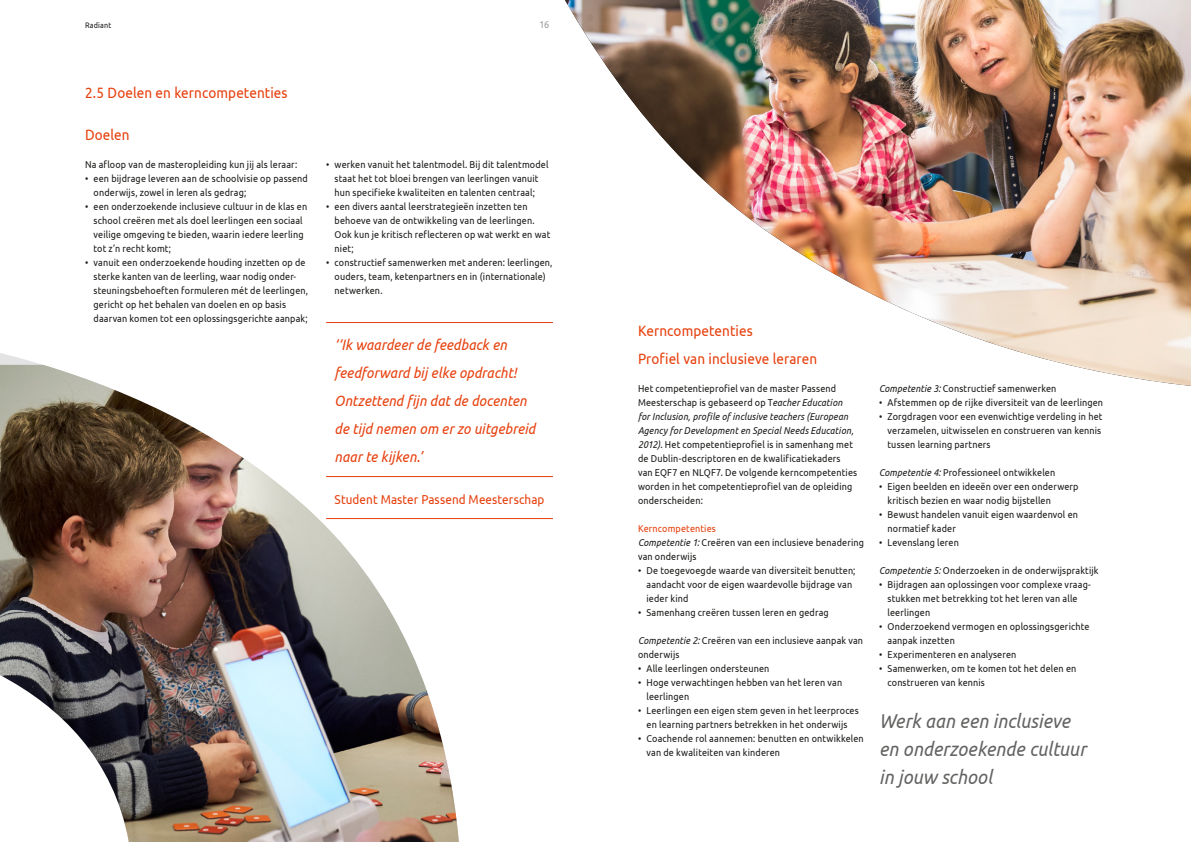
<style>
.page{position:relative;width:1191px;height:842px;background:#fff}
.page>*{position:absolute;margin:0;border:0;box-sizing:border-box;transform-origin:0 0}
.streamer_20-28_itali{font:italic 20px "Ubuntu";letter-spacing:.005em;color:#636362;scale:.9 1}
.streamer_20-28_itali-2{font:italic 15px/28px "Ubuntu";letter-spacing:.005em;color:#e73f0c;scale:.9 1}
.streamer_20-28_itali-3{font:15px "Ubuntu";letter-spacing:.005em;color:#e73f0c;scale:.9 1}
.tekst_regular_10-14{font:15px "Ubuntu";letter-spacing:.005em;color:#e73f0c;scale:.9 1}
.onderkop_regular_15{font:15px "Ubuntu";letter-spacing:.005em;color:#e73f0c;scale:.9 1}
.streamer_20-28_itali-4{font:13px "Ubuntu";letter-spacing:.01em;color:#e73f0c;scale:.9 1}
.tekst_inspring_3{font:10px/14px "Ubuntu";letter-spacing:.015em;color:#1a1a18;scale:.9 1}
.tekst_regular_10-14-2{font:10px/14px "Ubuntu";letter-spacing:.015em;color:#1a1a18;scale:.9 1}
.tekst_inspring_3-2{font:10px "Ubuntu";letter-spacing:.015em;color:#e73f0c;scale:.9 1}
.tekst_inspring_3-3{font:10px "Ubuntu";color:#9c9d9d;scale:.9 1}
.tekst_inspring_3-4{font:8px "Ubuntu";letter-spacing:.025em;color:#1a1a18;scale:.9 1}
.s1{font-style:italic}
</style>
<div class="page">
<img style="left:565px;top:0;width:626px;height:386px">
<img style="left:0;top:365px;width:459px;height:477px">
<hr style="left:326px;top:322px;width:227px;height:1px;background:#e73f0c">
<hr style="left:326px;top:476px;width:227px;height:1px;background:#e73f0c">
<hr style="left:326px;top:518px;width:227px;height:1px;background:#e73f0c">
<p class="tekst_inspring_3-4" style="left:85px;top:20px;width:31px">Radiant</p>
<p class="tekst_inspring_3-3" style="left:539px;top:18px;width:12px">16</p>
<p class="tekst_regular_10-14" style="left:85px;top:84px;width:226px">2.5 Doelen en kerncompetenties</p>
<p class="onderkop_regular_15" style="left:85px;top:126px;width:51px">Doelen</p>
<p class="tekst_regular_10-14-2" style="left:85px;top:157px;width:237px">Na afloop van de masteropleiding kun jij als leraar:</p>
<p class="tekst_inspring_3" style="left:94px;top:171px;width:240px;text-indent:-9px">• een bijdrage leveren aan de schoolvisie op passend onderwijs, zowel in leren als gedrag;</p>
<p class="tekst_inspring_3" style="left:94px;top:199px;width:239px;text-indent:-9px">• een onderzoekende inclusieve cultuur in de klas en school creëren met als doel leerlingen een sociaal veilige omgeving te bieden, waarin iedere leerling tot z’n recht komt;</p>
<p class="tekst_inspring_3" style="left:94px;top:255px;width:240px;text-indent:-9px">• vanuit een onderzoekende houding inzetten op de sterke kanten van de leerling, waar nodig onder&shy;steuningsbehoeften formuleren mét de leerlingen, gericht op het behalen van doelen en op basis daarvan komen tot een oplossingsgerichte aanpak;</p>
<p class="tekst_inspring_3" style="left:326px;top:157px;width:249px;text-align:center">• werken vanuit het talentmodel. Bij dit talentmodel staat het tot bloei brengen van leerlingen vanuit<br>hun specifieke kwaliteiten en talenten centraal;</p>
<p class="tekst_inspring_3" style="left:334px;top:199px;width:241px;text-indent:-9px">• een divers aantal leerstrategieën inzetten ten behoeve van de ontwikkeling van de leerlingen.<br>Ook kun je kritisch reflecteren op wat werkt en wat niet;</p>
<p class="tekst_inspring_3" style="left:334px;top:255px;width:244px;text-indent:-9px">• constructief samenwerken met anderen: leerlingen, ouders, team, ketenpartners en in (internationale) netwerken.</p>
<p class="streamer_20-28_itali-2" style="left:334px;top:330px;width:224px">‘‘Ik waardeer de feedback en feedforward bij elke opdracht!<br>Ontzettend fijn dat de docenten de tijd nemen om er zo uitgebreid naar te kijken.’</p>
<p class="streamer_20-28_itali-4" style="left:334px;top:491px;width:235px">Student Master Passend Meesterschap</p>
<p class="streamer_20-28_itali-3" style="left:638px;top:322px;width:129px">Kerncompetenties</p>
<p class="streamer_20-28_itali-3" style="left:638px;top:350px;width:200px">Profiel van inclusieve leraren</p>
<p class="tekst_regular_10-14-2" style="left:638px;top:381px;width:245px">Het competentieprofiel van de master Passend Meesterschap is gebaseerd op T<span class="s1">eacher Education<br>for Inclusion, profile of inclusive teachers (European Agency for Development en Special Needs Education, 2012)</span>. Het competentieprofiel is in samenhang met de Dublin-descriptoren en de kwalificatiekaders van EQF7 en NLQF7. De volgende kerncompetenties worden in het competentieprofiel van de opleiding onderscheiden:</p>
<p class="tekst_inspring_3-2" style="left:638px;top:522px;width:88px">Kerncompetenties</p>
<p class="tekst_regular_10-14-2" style="left:638px;top:535px;width:252px"><span class="s1">Competentie 1:</span> Creëren van een inclusieve benadering van onderwijs</p>
<p class="tekst_inspring_3" style="left:646px;top:563px;width:234px;text-indent:-9px">• De toegevoegde waarde van diversiteit benutten; aandacht voor de eigen waardevolle bijdrage van ieder kind</p>
<p class="tekst_inspring_3" style="left:638px;top:605px;width:213px">• Samenhang creëren tussen leren en gedrag</p>
<p class="tekst_regular_10-14-2" style="left:638px;top:633px;width:252px"><span class="s1">Competentie 2:</span> Creëren van een inclusieve aanpak van onderwijs</p>
<p class="tekst_inspring_3" style="left:638px;top:661px;width:147px">• Alle leerlingen ondersteunen</p>
<p class="tekst_inspring_3" style="left:646px;top:675px;width:219px;text-indent:-9px">• Hoge verwachtingen hebben van het leren van leerlingen</p>
<p class="tekst_inspring_3" style="left:638px;top:703px;width:247px;text-align:center">• Leerlingen een eigen stem geven in het leerproces en learning partners betrekken in het onderwijs</p>
<p class="tekst_inspring_3" style="left:646px;top:731px;width:243px;text-indent:-9px">• Coachende rol aannemen: benutten en ontwikkelen van de kwaliteiten van kinderen</p>
<p class="tekst_regular_10-14-2" style="left:879px;top:381px;width:199px"><span class="s1">Competentie 3:</span> Constructief samenwerken</p>
<p class="tekst_inspring_3" style="left:879px;top:395px;width:250px">• Afstemmen op de rijke diversiteit van de leerlingen</p>
<p class="tekst_inspring_3" style="left:887px;top:409px;width:240px;text-indent:-9px">• Zorgdragen voor een evenwichtige verdeling in het verzamelen, uitwisselen en construeren van kennis tussen learning partners</p>
<p class="tekst_regular_10-14-2" style="left:879px;top:465px;width:197px"><span class="s1">Competentie 4:</span> Professioneel ontwikkelen</p>
<p class="tekst_inspring_3" style="left:879px;top:479px;width:223px">• Eigen beelden en ideeën over een onderwerp</p>
<p class="tekst_inspring_3" style="left:887px;top:493px;width:183px">kritisch bezien en waar nodig bijstellen</p>
<p class="tekst_inspring_3" style="left:879px;top:507px;width:222px">• Bewust handelen vanuit eigen waardenvol en</p>
<p class="tekst_inspring_3" style="left:887px;top:521px;width:77px">normatief kader</p>
<p class="tekst_inspring_3" style="left:879px;top:535px;width:90px">• Levenslang leren</p>
<p class="tekst_regular_10-14-2" style="left:879px;top:563px;width:245px"><span class="s1">Competentie 5:</span> Onderzoeken in de onderwijspraktijk</p>
<p class="tekst_inspring_3" style="left:887px;top:577px;width:227px;text-indent:-9px">• Bijdragen aan oplossingen voor complexe vraag&shy;stukken met betrekking tot het leren van alle leerlingen</p>
<p class="tekst_inspring_3" style="left:887px;top:619px;width:226px;text-indent:-9px">• Onderzoekend vermogen en oplossingsgerichte aanpak inzetten</p>
<p class="tekst_inspring_3" style="left:879px;top:647px;width:154px">• Experimenteren en analyseren</p>
<p class="tekst_inspring_3" style="left:879px;top:661px;width:221px">• Samenwerken, om te komen tot het delen en</p>
<p class="tekst_inspring_3" style="left:887px;top:675px;width:110px">construeren van kennis</p>
<p class="streamer_20-28_itali" style="left:879px;top:709px;width:214px">Werk aan een inclusieve</p>
<p class="streamer_20-28_itali" style="left:879px;top:737px;width:231px">en onderzoekende cultuur</p>
<p class="streamer_20-28_itali" style="left:879px;top:765px;width:127px">in jouw school</p>
</div>
